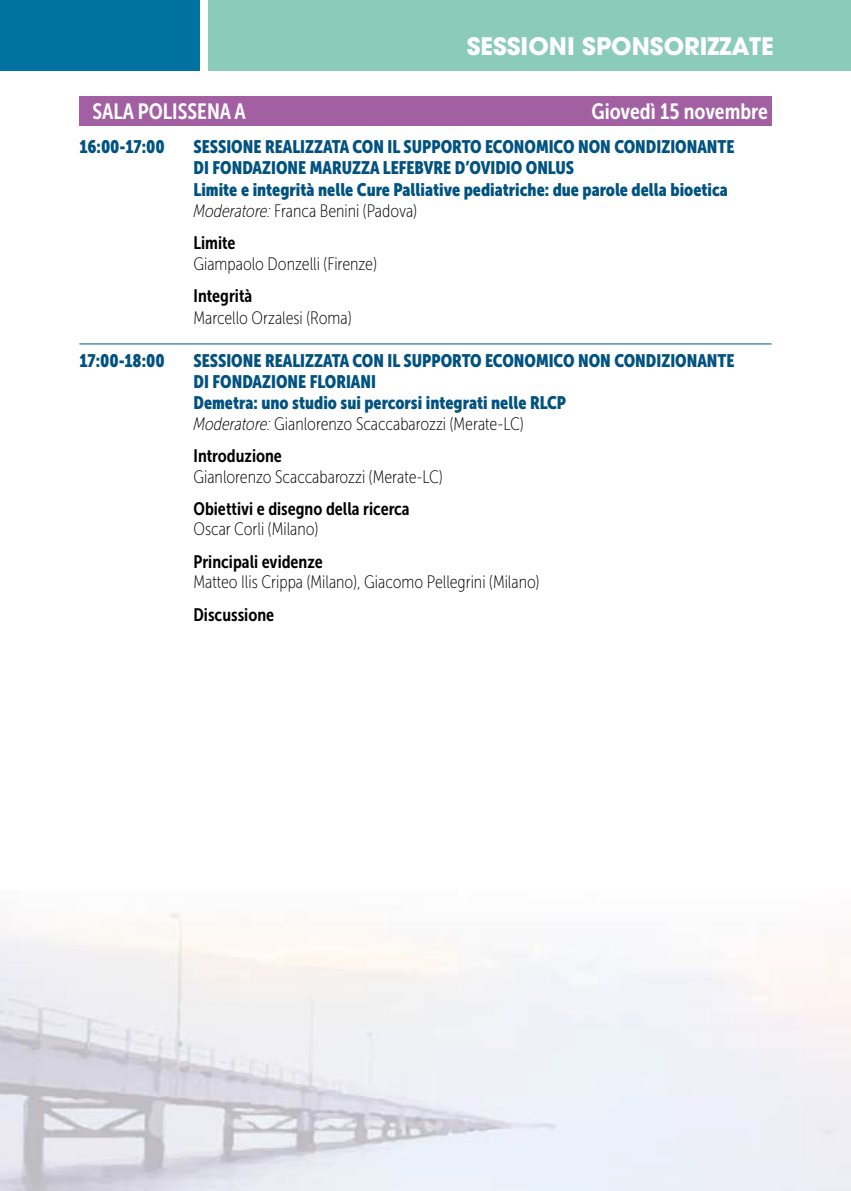
<style>
.page{position:relative;width:851px;height:1191px;background:#fff}
.page>*{position:absolute;margin:0;border:0;box-sizing:border-box;transform-origin:0 0}
.t1{font:700 24px "Avant Garde";color:#fff}
.t2{font:22px "Museo Sans Cond 700";color:#fff}
.t3{font:18px/21.6px "Museo Sans Cond 900";color:#005280}
.t4{font:18px "Museo Sans Cond 100";color:#000}
.t5{font:18px "Museo Sans Cond 700";color:#000}
.s1{font-style:italic}
</style>
<div class="page">
<img style="left:0;top:913px;width:850px;height:278px">
<div style="left:208px;top:0;width:642px;height:71px;background:#8bcbb9"></div>
<div style="left:0;top:0;width:200px;height:71px;background:#0072a1"></div>
<hr style="left:79px;top:343px;width:692px;height:1px;background:#005280">
<div style="left:79px;top:96px;width:692px;height:30px;background:#a260a3"></div>
<h1 class="t1" style="left:466px;top:30px;width:308px">SESSIONI SPONSORIZZATE</h1>
<p class="t2" style="left:92px;top:99px;width:155px">SALA POLISSENA A</p>
<p class="t2" style="left:591px;top:99px;width:178px">Giovedì 15 novembre</p>
<p class="t3" style="left:79px;top:136px;width:87px">16:00-17:00</p>
<p class="t3" style="left:193px;top:136px;width:542px">SESSIONE REALIZZATA CON IL SUPPORTO ECONOMICO NON CONDIZIONANTE<br>DI FONDAZIONE MARUZZA LEFEBVRE D’OVIDIO ONLUS<br>Limite e integrità nelle Cure Palliative pediatriche: due parole della bioetica</p>
<p class="t4" style="left:193px;top:201px;width:225px"><span class="s1">Moderatore:</span> Franca Benini (Padova)</p>
<p class="t5" style="left:193px;top:233px;width:44px">Limite</p>
<p class="t4" style="left:193px;top:254px;width:185px">Giampaolo Donzelli (Firenze)</p>
<p class="t5" style="left:193px;top:286px;width:60px">Integrità</p>
<p class="t4" style="left:193px;top:308px;width:159px">Marcello Orzalesi (Roma)</p>
<p class="t3" style="left:79px;top:350px;width:87px">17:00-18:00</p>
<p class="t3" style="left:193px;top:350px;width:542px;line-height:20.8px">SESSIONE REALIZZATA CON IL SUPPORTO ECONOMICO NON CONDIZIONANTE<br>DI FONDAZIONE FLORIANI<br>Demetra: uno studio sui percorsi integrati nelle RLCP</p>
<p class="t4" style="left:193px;top:414px;width:331px"><span class="s1">Moderatore:</span> Gianlorenzo Scaccabarozzi (Merate-LC)</p>
<p class="t5" style="left:193px;top:445px;width:90px">Introduzione</p>
<p class="t4" style="left:193px;top:467px;width:251px">Gianlorenzo Scaccabarozzi (Merate-LC)</p>
<p class="t5" style="left:193px;top:498px;width:218px">Obiettivi e disegno della ricerca</p>
<p class="t4" style="left:193px;top:520px;width:126px">Oscar Corli (Milano)</p>
<p class="t5" style="left:193px;top:551px;width:131px">Principali evidenze</p>
<p class="t4" style="left:193px;top:572px;width:347px">Matteo Ilis Crippa (Milano), Giacomo Pellegrini (Milano)</p>
<p class="t5" style="left:193px;top:604px;width:82px">Discussione</p>
</div>
